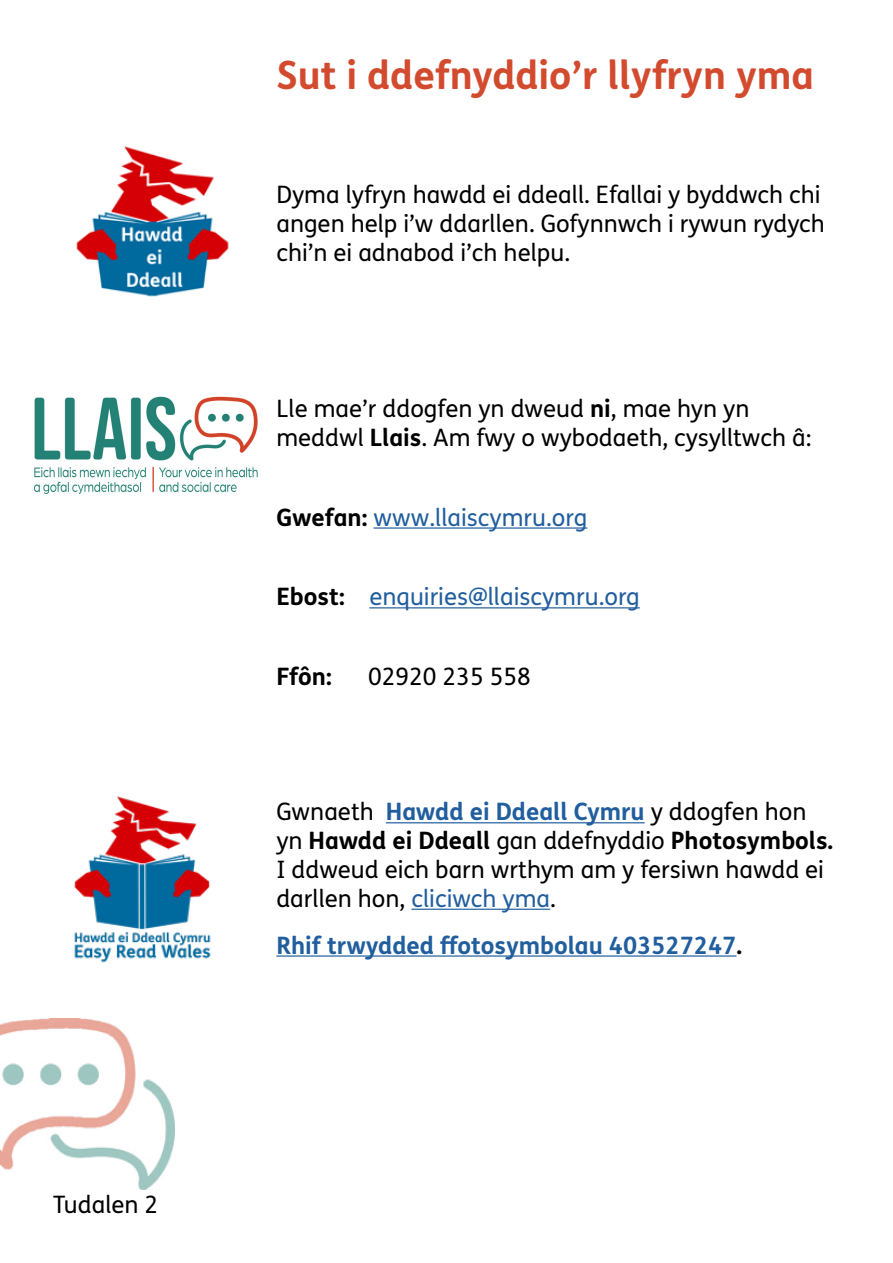
<style>
.page{position:relative;width:893px;height:1263px;background:#fff}
.page>*{position:absolute;margin:0;border:0;box-sizing:border-box;transform-origin:0 0}
.Cover_subhead{font:700 39px "FS Me Pro";color:#d34b2e}
.Bodytext{font:24px/28.8px "FS Me Pro";color:#000}
.Bodytext-2{font:24px "FS Me Pro";color:#215e9e}
.Cover_subhead-2{font:700 24px "FS Me Pro";color:#215e9e}
.Bodytext-3{font:700 24px "FS Me Pro";color:#000}
.s1{font-weight:700}
.s2{font-weight:700;color:#000}
.s3{font-weight:700;color:#215e9e}
.s4{color:#215e9e}
.s5{color:#000}
</style>
<div class="page">
<img style="left:0;top:1018px;width:175px;height:172px">
<hr style="left:374px;top:527px;width:213px;height:2px;background:#215e9e">
<hr style="left:369px;top:607px;width:271px;height:1px;background:#215e9e">
<hr style="left:386px;top:822px;width:259px;height:1px;background:#215e9e">
<hr style="left:411px;top:909px;width:139px;height:1px;background:#215e9e">
<hr style="left:276px;top:955px;width:460px;height:2px;background:#215e9e">
<img style="left:74px;top:796px;width:137px;height:167px">
<img style="left:76px;top:146px;width:153px;height:151px">
<img style="left:35px;top:397px;width:223px;height:97px">
<p class="Bodytext" style="left:53px;top:1190px;width:107px">Tudalen 2</p>
<h2 class="Cover_subhead" style="left:276px;top:45px;width:539px">Sut i ddefnyddio’r llyfryn yma</h2>
<p class="Bodytext" style="left:276px;top:180px;width:550px">Dyma lyfryn hawdd ei ddeall. Efallai y byddwch chi angen help i’w ddarllen. Gofynnwch i rywun rydych chi’n ei adnabod i’ch helpu.</p>
<p class="Bodytext" style="left:276px;top:394px;width:537px">Lle mae’r ddogfen yn dweud <span class="s1">ni</span>, mae hyn yn meddwl <span class="s1">Llais</span>. Am fwy o wybodaeth, cysylltwch â:</p>
<p class="Bodytext-2" style="left:276px;top:501px;width:312px"><span class="s2">Gwefan:</span> www.llaiscymru.org</p>
<p class="Bodytext-2" style="left:276px;top:580px;width:365px"><span class="s2">Ebost:</span> enquiries@llaiscymru.org</p>
<p class="Bodytext-3" style="left:276px;top:658px;width:57px">Ffôn:</p>
<p class="Bodytext" style="left:368px;top:662px;width:164px">02920 235 558</p>
<p class="Bodytext" style="left:276px;top:797px;width:558px">Gwnaeth <span class="s3">Hawdd ei Ddeall Cymru</span> y ddogfen hon yn <span class="s1">Hawdd ei Ddeall</span> gan ddefnyddio <span class="s1">Photosymbols.<br></span>I ddweud eich barn wrthym am y fersiwn hawdd ei darllen hon, <span class="s4">cliciwch yma</span>.</p>
<h2 class="Cover_subhead-2" style="left:276px;top:926px;width:467px">Rhif trwydded ffotosymbolau 403527247<span class="s5">.</span></h2>
</div>
